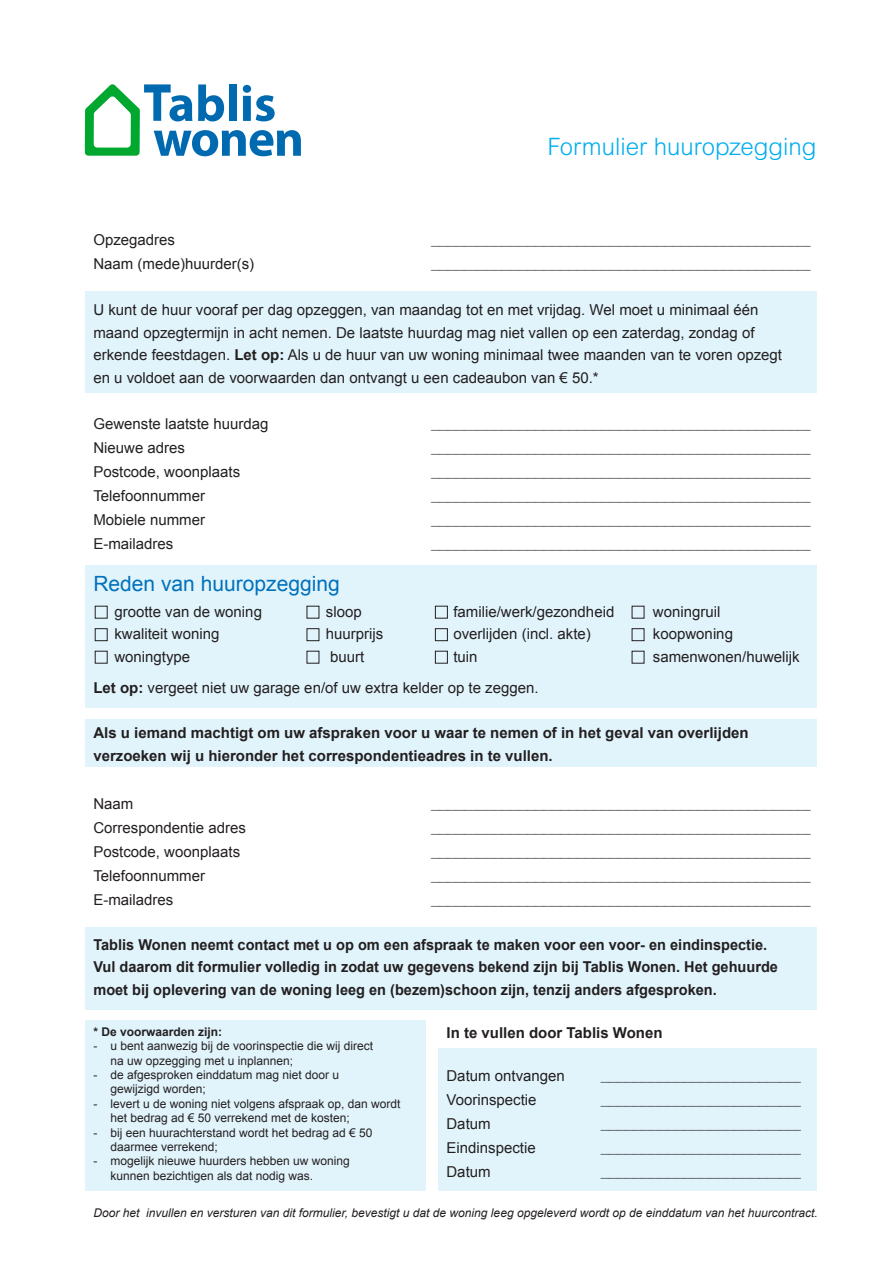
<style>
.page{position:relative;width:893px;height:1263px;background:#fff}
.page>*{position:absolute;margin:0;border:0;box-sizing:border-box;transform-origin:0 0}
.t1{font:300 24px "Arial MT Std";color:#00aeef}
.t2{font:21px "Arial";color:#0071bb}
.t3{font:15px/22.5px "Arial";color:#231f20}
.t4{font:700 15px/22.5px "Arial";color:#231f20}
.t5{font:12px/14.4px "Arial";color:#231f20}
.t6{font:italic 12px "Arial";color:#231f20}
.t7{font:700 12px "Arial";color:#231f20}
.t8{font:7.5px "Arial";color:#231f20}
.s1{font-weight:700}
</style>
<div class="page">
<div style="left:438px;top:1048px;width:378px;height:143px;background:#e1f4fc"></div>
<div style="left:85px;top:1020px;width:340px;height:171px;background:#e1f4fc"></div>
<div style="left:85px;top:292px;width:731px;height:101px;background:#e1f4fc"></div>
<div style="left:85px;top:565px;width:731px;height:143px;background:#e1f4fc"></div>
<div style="left:85px;top:719px;width:731px;height:47px;background:#e1f4fc"></div>
<div style="left:85px;top:927px;width:731px;height:83px;background:#e1f4fc"></div>
<svg style="left:85px;top:84px;width:216px;height:72px"></svg>
<div style="left:435px;top:606px;width:13px;height:12px;border:1px solid #231f20"></div>
<div style="left:95px;top:628px;width:13px;height:13px;border:1px solid #231f20"></div>
<div style="left:307px;top:628px;width:12px;height:13px;border:1px solid #231f20"></div>
<div style="left:435px;top:628px;width:13px;height:13px;border:1px solid #231f20"></div>
<div style="left:632px;top:628px;width:12px;height:13px;border:1px solid #231f20"></div>
<div style="left:435px;top:651px;width:13px;height:12px;border:1px solid #231f20"></div>
<h1 class="t1" style="left:547px;top:133px;width:270px">Formulier huuropzegging</h1>
<h3 class="t3" style="left:93px;top:228px;width:83px">Opzegadres</h3>
<p class="t8" style="left:431px;top:237px;width:381px">___________________________________________________________________________________________</p>
<h3 class="t3" style="left:93px;top:252px;width:162px">Naam (mede)huurder(s)</h3>
<p class="t8" style="left:431px;top:261px;width:381px">___________________________________________________________________________________________</p>
<p class="t3" style="left:93px;top:299px;width:690px">U kunt de huur vooraf per dag opzeggen, van maandag tot en met vrijdag. Wel moet u minimaal één maand opzegtermijn in acht nemen. De laatste huurdag mag niet vallen op een zaterdag, zondag of erkende feestdagen. <span class="s1">Let op:</span> Als u de huur van uw woning minimaal twee maanden van te voren opzegt en u voldoet aan de voorwaarden dan ontvangt u een cadeaubon van € 50.*</p>
<h3 class="t3" style="left:93px;top:413px;width:177px">Gewenste laatste huurdag</h3>
<p class="t8" style="left:431px;top:422px;width:381px">___________________________________________________________________________________________</p>
<h3 class="t3" style="left:93px;top:437px;width:93px">Nieuwe adres</h3>
<p class="t8" style="left:431px;top:446px;width:381px">___________________________________________________________________________________________</p>
<h3 class="t3" style="left:93px;top:461px;width:148px">Postcode, woonplaats</h3>
<p class="t8" style="left:431px;top:470px;width:381px">___________________________________________________________________________________________</p>
<h3 class="t3" style="left:93px;top:485px;width:113px">Telefoonnummer</h3>
<p class="t8" style="left:431px;top:494px;width:381px">___________________________________________________________________________________________</p>
<h3 class="t3" style="left:93px;top:509px;width:113px">Mobiele nummer</h3>
<p class="t8" style="left:431px;top:518px;width:381px">___________________________________________________________________________________________</p>
<h3 class="t3" style="left:93px;top:533px;width:82px">E-mailadres</h3>
<p class="t8" style="left:431px;top:542px;width:381px">___________________________________________________________________________________________</p>
<h2 class="t2" style="left:93px;top:570px;width:248px">Reden van huuropzegging</h2>
<h3 class="t3" style="left:114px;top:600px;width:149px">grootte van de woning</h3>
<h3 class="t3" style="left:326px;top:600px;width:37px">sloop</h3>
<h3 class="t3" style="left:453px;top:600px;width:162px">familie/werk/gezondheid</h3>
<h3 class="t3" style="left:653px;top:600px;width:69px">woningruil</h3>
<h3 class="t3" style="left:114px;top:623px;width:107px">kwaliteit woning</h3>
<h3 class="t3" style="left:326px;top:623px;width:59px">huurprijs</h3>
<h3 class="t3" style="left:453px;top:623px;width:139px">overlijden (incl. akte)</h3>
<h3 class="t3" style="left:653px;top:623px;width:82px">koopwoning</h3>
<h3 class="t3" style="left:114px;top:645px;width:77px">woningtype</h3>
<h3 class="t3" style="left:330px;top:645px;width:36px">buurt</h3>
<h3 class="t3" style="left:453px;top:645px;width:26px">tuin</h3>
<h3 class="t3" style="left:653px;top:645px;width:148px">samenwonen/huwelijk</h3>
<h3 class="t3" style="left:93px;top:677px;width:447px"><span class="s1">Let op:</span> vergeet niet uw garage en/of uw extra kelder op te zeggen.</h3>
<h3 class="t4" style="left:93px;top:722px;width:657px">Als u iemand machtigt om uw afspraken voor u waar te nemen of in het geval van overlijden verzoeken wij u hieronder het correspondentieadres in te vullen.</h3>
<h3 class="t3" style="left:93px;top:792px;width:42px">Naam</h3>
<p class="t8" style="left:431px;top:801px;width:381px">___________________________________________________________________________________________</p>
<h3 class="t3" style="left:93px;top:816px;width:154px">Correspondentie adres</h3>
<p class="t8" style="left:431px;top:825px;width:381px">___________________________________________________________________________________________</p>
<h3 class="t3" style="left:93px;top:840px;width:148px">Postcode, woonplaats</h3>
<p class="t8" style="left:431px;top:849px;width:381px">___________________________________________________________________________________________</p>
<h3 class="t3" style="left:93px;top:864px;width:113px">Telefoonnummer</h3>
<p class="t8" style="left:431px;top:873px;width:381px">___________________________________________________________________________________________</p>
<h3 class="t3" style="left:93px;top:888px;width:82px">E-mailadres</h3>
<p class="t8" style="left:431px;top:897px;width:381px">___________________________________________________________________________________________</p>
<p class="t4" style="left:93px;top:934px;width:686px">Tablis Wonen neemt contact met u op om een afspraak te maken voor een voor- en eindinspectie.<br>Vul daarom dit formulier volledig in zodat uw gegevens bekend zijn bij Tablis Wonen. Het gehuurde moet bij oplevering van de woning leeg en (bezem)schoon zijn, tenzij anders afgesproken.</p>
<h3 class="t7" style="left:93px;top:1023px;width:130px">* De voorwaarden zijn:</h3>
<h3 class="t5" style="left:110px;top:1039px;width:264px;text-indent:-17px">- u bent aanwezig bij de voorinspectie die wij direct na uw opzegging met u inplannen;</h3>
<h3 class="t5" style="left:110px;top:1068px;width:230px;text-indent:-17px">- de afgesproken einddatum mag niet door u gewijzigd worden;</h3>
<h3 class="t5" style="left:110px;top:1096px;width:292px;text-indent:-17px">- levert u de woning niet volgens afspraak op, dan wordt het bedrag ad € 50 verrekend met de kosten;</h3>
<h3 class="t5" style="left:110px;top:1125px;width:264px;text-indent:-17px">- bij een huurachterstand wordt het bedrag ad € 50 daarmee verrekend;</h3>
<h3 class="t5" style="left:110px;top:1154px;width:241px;text-indent:-17px">- mogelijk nieuwe huurders hebben uw woning kunnen bezichtigen als dat nodig was.</h3>
<h3 class="t4" style="left:446px;top:1022px;width:218px">In te vullen door Tablis Wonen</h3>
<h3 class="t3" style="left:446px;top:1065px;width:120px">Datum ontvangen</h3>
<p class="t8" style="left:601px;top:1074px;width:202px">________________________________________________</p>
<h3 class="t3" style="left:446px;top:1089px;width:92px">Voorinspectie</h3>
<p class="t8" style="left:601px;top:1098px;width:202px">________________________________________________</p>
<h3 class="t3" style="left:446px;top:1113px;width:46px">Datum</h3>
<p class="t8" style="left:601px;top:1122px;width:202px">________________________________________________</p>
<h3 class="t3" style="left:446px;top:1137px;width:91px">Eindinspectie</h3>
<p class="t8" style="left:601px;top:1146px;width:202px">________________________________________________</p>
<h3 class="t3" style="left:446px;top:1161px;width:46px">Datum</h3>
<p class="t8" style="left:601px;top:1170px;width:202px">________________________________________________</p>
<h3 class="t6" style="left:93px;top:1205px;width:726px">Door het invullen en versturen van dit formulier, bevestigt u dat de woning leeg opgeleverd wordt op de einddatum van het huurcontract.</h3>
</div>
